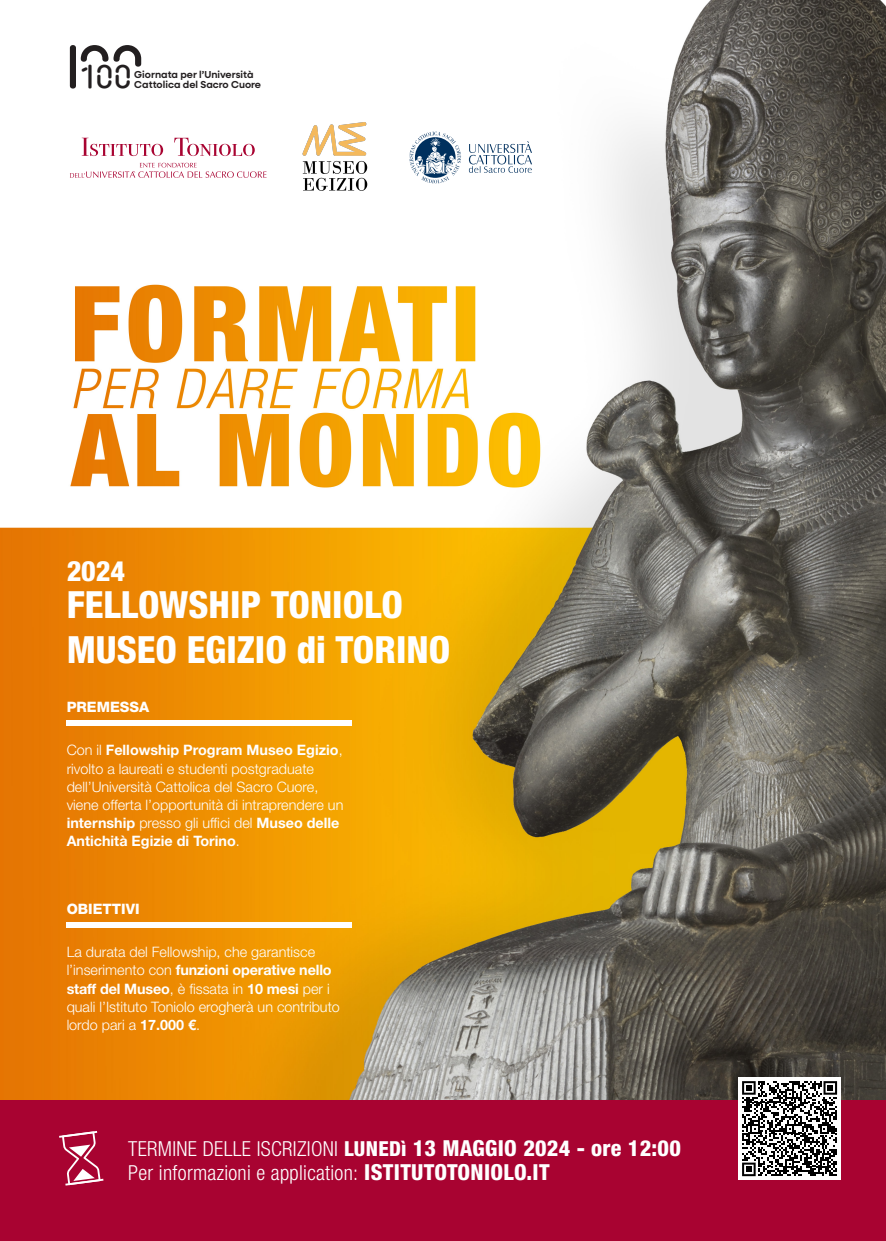
<style>
.page{position:relative;width:886px;height:1241px;background:#fff}
.page>*{position:absolute;margin:0;border:0;box-sizing:border-box;transform-origin:0 0}
.t1{font:800 condensed 37.5px/45px "Helvetica Neue LT Std";color:#fff}
.t2{font:34.75px "Siruca";color:#231f20}
.t3{font:800 condensed 28.12px "Helvetica Neue LT Std";color:#fff}
.t4{font:300 condensed 20.69px/24.2px "Helvetica Neue LT Std";letter-spacing:.015em;color:#fff}
.t5{font:300 14.38px/18.1px "Helvetica Neue LT Std";color:#fff}
.t6{font:800 14.38px "Helvetica Neue LT Std";color:#fff}
.t7{font:600 10.12px/10.1px "Neulis Sans";color:#231f20}
.s1{font-weight:700}
.s2{font-weight:800}
.s3{font-weight:800;font-size:22.06px}
</style>
<div class="page">
<img style="left:0;top:0;width:886px;height:1100px">
<div style="left:0;top:1100px;width:886px;height:140px;background:#a80331"></div>
<svg style="left:82px;top:138px;width:81px;height:18px"></svg>
<svg style="left:174px;top:138px;width:81px;height:18px"></svg>
<svg style="left:70px;top:163px;width:196px;height:15px"></svg>
<svg style="left:409px;top:131px;width:52px;height:52px"></svg>
<svg style="left:469px;top:141px;width:63px;height:32px"></svg>
<img style="left:300px;top:121px;width:70px;height:70px">
<div style="left:67px;top:719px;width:285px;height:6px;background:#fff"></div>
<div style="left:67px;top:921px;width:285px;height:6px;background:#fff"></div>
<svg style="left:59px;top:1131px;width:44px;height:54px"></svg>
<div style="left:738px;top:1077px;width:103px;height:102px;background:#fff"></div>
<svg style="left:742px;top:1081px;width:95px;height:94px"></svg>
<svg style="left:70px;top:45px;width:71px;height:43px"></svg>
<p class="t2" style="left:81px;top:58px;width:53px">100</p>
<p class="t7" style="left:134px;top:69px;width:128px">Giornata per l’Università<br>Cattolica del Sacro Cuore</p>
<p class="t3" style="left:67px;top:553px;width:60px">2024</p>
<p class="t1" style="left:67px;top:581px;width:385px">FELLOWSHIP TONIOLO<br>MUSEO EGIZIO di TORINO</p>
<p class="t6" style="left:67px;top:698px;width:84px">PREMESSA</p>
<p class="t5" style="left:67px;top:740px;width:278px">Con il <span class="s1">Fellowship Program Museo Egizio</span>, rivolto a laureati e studenti postgraduate dell’Università Cattolica del Sacro Cuore, viene offerta l’opportunità di intraprendere un <span class="s1">internship</span> presso gli uffici del <span class="s1">Museo delle Antichità Egizie di Torino</span>.</p>
<p class="t6" style="left:67px;top:900px;width:74px">OBIETTIVI</p>
<p class="t5" style="left:67px;top:942px;width:275px">La durata del Fellowship, che garantisce l’inserimento con <span class="s1">funzioni operative nello staff del Museo</span>, è fissata in <span class="s1">10 mesi</span> per i quali l’Istituto Toniolo erogherà un contributo lordo pari a <span class="s1">17.000 €</span>.</p>
<p class="t4" style="left:128px;top:1136px;width:554px">TERMINE DELLE ISCRIZIONI <span class="s2">LUNEDì</span> <span class="s3">13 MAGGIO 2024 - ore 12:00<br></span>Per informazioni e application: <span class="s3">ISTITUTOTONIOLO.IT</span></p>
</div>
